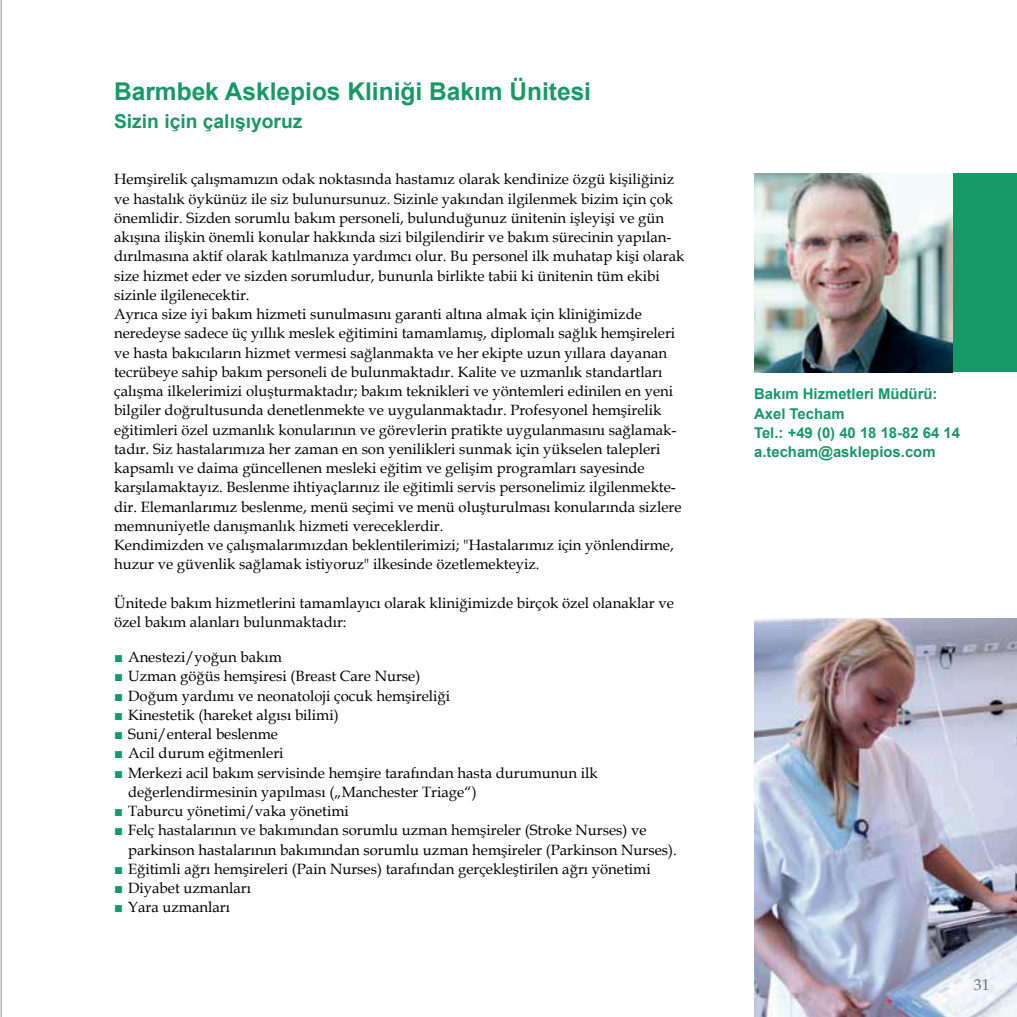
<style>
.page{position:relative;width:1017px;height:1017px;background:#fff}
.page>*{position:absolute;margin:0;border:0;box-sizing:border-box;transform-origin:0 0}
.t1{font:700 24.5px "Arial";color:#179965}
.t2{font:700 19.25px "Arial";color:#179965}
.t3{font:15.75px "Palatino LT Std";color:#6c6d70}
.t4{font:14.88px/19.2px "Book Antiqua";color:#000001}
.t5{font:700 14.88px/19.2px "Arial";color:#179965}
.s1{font-family:"Arial";color:#179965}
</style>
<div class="page">
<div style="left:952px;top:174px;width:65px;height:198px;background:#179965"></div>
<img style="left:754px;top:174px;width:198px;height:198px">
<img style="left:754px;top:618px;width:263px;height:399px">
<img style="left:0;top:0;width:1px;height:1017px">
<hr style="left:1px;top:0;width:1px;height:1017px;background:#919597">
<h1 class="t1" style="left:114px;top:75px;width:478px">Barmbek Asklepios Kliniği Bakım Ünitesi</h1>
<p class="t2" style="left:114px;top:108px;width:190px">Sizin için çalışıyoruz</p>
<p class="t4" style="left:114px;top:169px;width:572px">Hemşirelik çalışmamızın odak noktasında hastamız olarak kendinize özgü kişiliğiniz ve hastalık öykünüz ile siz bulunursunuz. Sizinle yakından ilgilenmek bizim için çok önemlidir. Sizden sorumlu bakım personeli, bulunduğunuz ünitenin işleyişi ve gün akışına ilişkin önemli konular hakkında sizi bilgilendirir ve bakım sürecinin yapılan&shy;dırılmasına aktif olarak katılmanıza yardımcı olur. Bu personel ilk muhatap kişi olarak size hizmet eder ve sizden sorumludur, bununla birlikte tabii ki ünitenin tüm ekibi sizinle ilgilenecektir.<br>Ayrıca size iyi bakım hizmeti sunulmasını garanti altına almak için kliniğimizde neredeyse sadece üç yıllık meslek eğitimini tamamlamış, diplomalı sağlık hemşireleri ve hasta bakıcıların hizmet vermesi sağlanmakta ve her ekipte uzun yıllara dayanan tecrübeye sahip bakım personeli de bulunmaktadır. Kalite ve uzmanlık standartları çalışma ilkelerimizi oluşturmaktadır; bakım teknikleri ve yöntemleri edinilen en yeni bilgiler doğrultusunda denetlenmekte ve uygulanmaktadır. Profesyonel hemşirelik eğitimleri özel uzmanlık konularının ve görevlerin pratikte uygulanmasını sağlamak&shy;tadır. Siz hastalarımıza her zaman en son yenilikleri sunmak için yükselen talepleri kapsamlı ve daima güncellenen mesleki eğitim ve gelişim programları sayesinde karşılamaktayız. Beslenme ihtiyaçlarınız ile eğitimli servis personelimiz ilgilenmekte&shy;dir. Elemanlarımız beslenme, menü seçimi ve menü oluşturulması konularında sizlere memnuniyetle danışmanlık hizmeti vereceklerdir.<br>Kendimizden ve çalışmalarımızdan beklentilerimizi; "Hastalarımız için yönlendirme, huzur ve güvenlik sağlamak istiyoruz" ilkesinde özetlemekteyiz.</p>
<p class="t4" style="left:114px;top:593px;width:561px">Ünitede bakım hizmetlerini tamamlayıcı olarak kliniğimizde birçok özel olanaklar ve özel bakım alanları bulunmaktadır:</p>
<p class="t4" style="left:114px;top:647px;width:169px"><span class="s1">■</span> Anestezi/yoğun bakım</p>
<p class="t4" style="left:114px;top:666px;width:308px"><span class="s1">■</span> Uzman göğüs hemşiresi (Breast Care Nurse)</p>
<p class="t4" style="left:114px;top:686px;width:338px"><span class="s1">■</span> Doğum yardımı ve neonatoloji çocuk hemşireliği</p>
<p class="t4" style="left:114px;top:705px;width:226px"><span class="s1">■</span> Kinestetik (hareket algısı bilimi)</p>
<p class="t4" style="left:114px;top:724px;width:165px"><span class="s1">■</span> Suni/enteral beslenme</p>
<p class="t4" style="left:114px;top:743px;width:171px"><span class="s1">■</span> Acil durum eğitmenleri</p>
<p class="t4" style="left:128px;top:763px;width:471px;text-indent:-14px"><span class="s1">■</span> Merkezi acil bakım servisinde hemşire tarafından hasta durumunun ilk değerlendirmesinin yapılması („Manchester Triage“)</p>
<p class="t4" style="left:114px;top:801px;width:236px"><span class="s1">■</span> Taburcu yönetimi/vaka yönetimi</p>
<p class="t4" style="left:128px;top:820px;width:550px;text-indent:-14px"><span class="s1">■</span> Felç hastalarının ve bakımından sorumlu uzman hemşireler (Stroke Nurses) ve parkinson hastalarının bakımından sorumlu uzman hemşireler (Parkinson Nurses).</p>
<p class="t4" style="left:114px;top:859px;width:538px"><span class="s1">■</span> Eğitimli ağrı hemşireleri (Pain Nurses) tarafından gerçekleştirilen ağrı yönetimi</p>
<p class="t4" style="left:114px;top:878px;width:139px"><span class="s1">■</span> Diyabet uzmanları</p>
<p class="t4" style="left:114px;top:897px;width:117px"><span class="s1">■</span> Yara uzmanları</p>
<p class="t5" style="left:754px;top:385px;width:208px">Bakım Hizmetleri Müdürü:<br>Axel Techam<br>Tel.: +49 (0) 40 18 18-82 64 14 a.techam@asklepios.com</p>
<p class="t3" style="left:974px;top:975px;width:17px">31</p>
</div>
